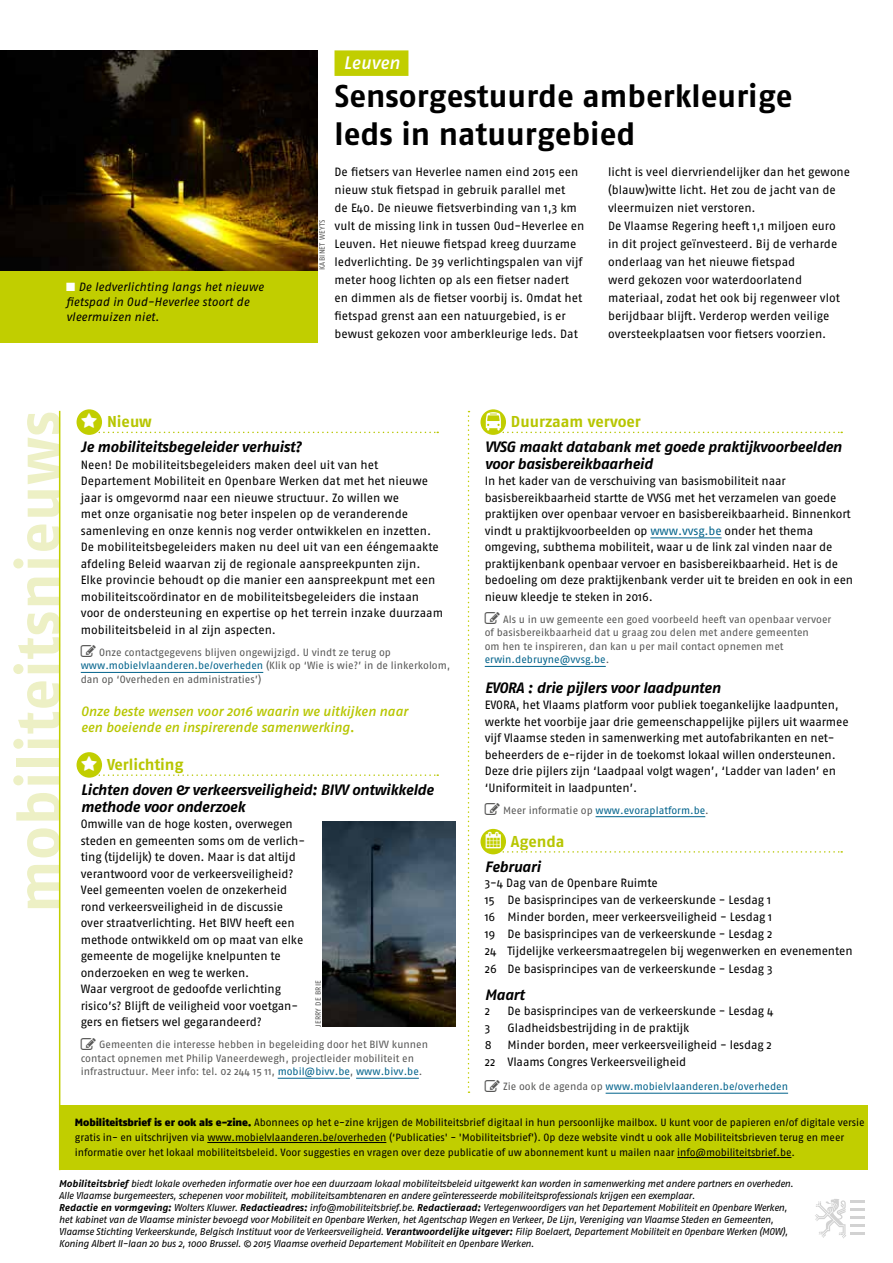
<style>
.page{position:relative;width:893px;height:1263px;background:#fff}
.page>*{position:absolute;margin:0;border:0;box-sizing:border-box;transform-origin:0 0}
.t1{font:700 60px "Fago OT";letter-spacing:.01em;color:#edf0c5}
.t2{font:700 31.5px/37.8px "Fago OT";color:#000}
.t3{font:italic 500 18px "Fago OT";color:#fff}
.t4{font:700 15.75px "Fago OT";letter-spacing:-.005em;color:#b7c600}
.t5{font:italic 700 15px/16.5px "Fago OT";letter-spacing:-.02em;color:#000}
.t6{font:italic 500 13.5px/16.5px "Fago OT";letter-spacing:-.01em;color:#b7c600}
.t7{font:12px/16.5px "Fago OT";letter-spacing:-.01em;color:#000}
.t8{font:italic 12px/15px "Fago OT";color:#000}
.t9{font:10.5px/13.5px "Fago OT";color:#575756}
.t10{font:10.5px/15px "Fago OT";letter-spacing:-.01em;color:#000}
.t11{font:10.5px "Fago OT";color:#00628b}
.t12{font:italic 9.9px/12px "Fago OT";letter-spacing:-.03em;color:#000}
.t13{font:7.5px "Fago OT";letter-spacing:.03em;color:#575756}
.s1{color:#fff}
.s2{color:#00628b}
.s3{color:#575756}
.s4{font-weight:900}
.s5{font-weight:700}
</style>
<div class="page">
<div style="left:59px;top:1105px;width:808px;height:65px;background:#c1ce00"></div>
<svg style="left:815px;top:1199px;width:50px;height:39px"></svg>
<hr style="left:207px;top:1142px;width:179px;height:1px;background:#000">
<hr style="left:677px;top:1157px;width:114px;height:1px;background:#000">
<hr style="left:650px;top:537px;width:72px;height:1px;background:#00628b">
<hr style="left:485px;top:666px;width:121px;height:1px;background:#00628b">
<hr style="left:596px;top:816px;width:109px;height:1px;background:#00628b">
<svg style="left:480px;top:409px;width:26px;height:26px"></svg>
<svg style="left:486px;top:412px;width:356px;height:21px"></svg>
<svg style="left:468px;top:411px;width:1px;height:682px"></svg>
<hr style="left:81px;top:672px;width:182px;height:1px;background:#00628b">
<hr style="left:278px;top:1078px;width:72px;height:1px;background:#00628b">
<hr style="left:356px;top:1078px;width:63px;height:1px;background:#00628b">
<div style="left:77px;top:409px;width:25px;height:26px;background:#c1ce00;border-radius:50%"></div>
<div style="left:77px;top:752px;width:25px;height:26px;background:#c1ce00;border-radius:50%"></div>
<svg style="left:499px;top:851px;width:343px;height:2px"></svg>
<hr style="left:606px;top:1093px;width:182px;height:1px;background:#00628b">
<div style="left:480px;top:829px;width:26px;height:25px;background:#c1ce00;border-radius:50%"></div>
<hr style="left:59px;top:411px;width:1px;height:759px;background:#c1ce00">
<div style="left:0;top:270px;width:317px;height:73px;background:#c1ce00"></div>
<div style="left:334px;top:50px;width:74px;height:26px;background:#c1ce00"></div>
<img style="left:0;top:51px;width:317px;height:219px">
<img style="left:323px;top:821px;width:132px;height:206px">
<svg style="left:82px;top:413px;width:356px;height:20px"></svg>
<svg style="left:82px;top:756px;width:356px;height:20px"></svg>
<h3 class="t3" style="left:343px;top:52px;width:58px">Leuven</h3>
<p class="t8" style="left:66px;top:279px;width:199px"><span class="s1">■</span> De ledverlichting langs het nieuwe fietspad in Oud-Heverlee stoort de vleermuizen niet.</p>
<p class="t13" style="left:318px;top:270px;width:52px;rotate:-90deg">KABINET WEYTS</p>
<h2 class="t2" style="left:335px;top:77px;width:459px">Sensorgestuurde amberkleurige leds in natuurgebied</h2>
<p class="t7" style="left:334px;top:163px;width:251px;line-height:18px">De fietsers van Heverlee namen eind 2015 een nieuw stuk fietspad in gebruik parallel met<br>de E40. De nieuwe fietsverbinding van 1,3 km vult de missing link in tussen Oud-Heverlee en Leuven. Het nieuwe fietspad kreeg duurzame ledverlichting. De 39 verlichtingspalen van vijf meter hoog lichten op als een fietser nadert en dimmen als de fietser voorbij is. Omdat het fietspad grenst aan een natuurgebied, is er bewust gekozen voor amberkleurige leds. Dat</p>
<p class="t7" style="left:608px;top:163px;width:244px;line-height:18px">licht is veel diervriendelijker dan het gewone (blauw)witte licht. Het zou de jacht van de vleermuizen niet verstoren.<br>De Vlaamse Regering heeft 1,1 miljoen euro<br>in dit project geïnvesteerd. Bij de verharde onderlaag van het nieuwe fietspad<br>werd gekozen voor waterdoorlatend materiaal, zodat het ook bij regenweer vlot berijdbaar blijft. Verderop werden veilige oversteekplaatsen voor fietsers voorzien.</p>
<h1 class="t1" style="left:2px;top:913px;width:504px;rotate:-90deg">mobiliteitsnieuws</h1>
<h3 class="t4" style="left:107px;top:412px;width:46px">Nieuw</h3>
<p class="t5" style="left:81px;top:439px;width:222px">Je mobiliteitsbegeleider verhuist?</p>
<p class="t7" style="left:81px;top:456px;width:364px">Neen! De mobiliteitsbegeleiders maken deel uit van het Departement Mobiliteit en Openbare Werken dat met het nieuwe jaar is omgevormd naar een nieuwe structuur. Zo willen we<br>met onze organisatie nog beter inspelen op de veranderende samenleving en onze kennis nog verder ontwikkelen en inzetten.<br>De mobiliteitsbegeleiders maken nu deel uit van een ééngemaakte afdeling Beleid waarvan zij de regionale aanspreekpunten zijn.<br>Elke provincie behoudt op die manier een aanspreekpunt met een mobiliteitscoördinator en de mobiliteitsbegeleiders die instaan voor de ondersteuning en expertise op het terrein inzake duurzaam mobiliteitsbeleid in al zijn aspecten.</p>
<p class="t9" style="left:81px;top:645px;width:371px;text-indent:18px">Onze contactgegevens blijven ongewijzigd. U vindt ze terug op <span class="s2">www.mobielvlaanderen.be/overheden</span> (Klik op ‘Wie is wie?’ in de linkerkolom, dan op ‘Overheden en administraties’)</p>
<p class="t6" style="left:81px;top:703px;width:329px">Onze beste wensen voor 2016 waarin we uitkijken naar een boeiende en inspirerende samenwerking.</p>
<h3 class="t4" style="left:107px;top:755px;width:78px">Verlichting</h3>
<p class="t5" style="left:81px;top:782px;width:354px">Lichten doven &amp; verkeersveiligheid: BIVV ontwikkelde methode voor onderzoek</p>
<p class="t7" style="left:81px;top:816px;width:226px">Omwille van de hoge kosten, overwegen steden en gemeenten soms om de verlich&shy;ting (tijdelijk) te doven. Maar is dat altijd verantwoord voor de verkeersveiligheid?<br>Veel gemeenten voelen de onzekerheid rond verkeersveiligheid in de discussie over straatverlichting. Het BIVV heeft een methode ontwikkeld om op maat van elke gemeente de mogelijke knelpunten te onderzoeken en weg te werken.<br>Waar vergroot de gedoofde verlichting risico’s? Blijft de veiligheid voor voetgan&shy;gers en fietsers wel gegarandeerd?</p>
<p class="t9" style="left:81px;top:1038px;width:349px;text-indent:18px">Gemeenten die interesse hebben in begeleiding door het BIVV kunnen contact opnemen met Philip Vaneerdewegh, projectleider mobiliteit en infrastructuur. Meer info: tel. 02 244 15 11, <span class="s2">mobil@bivv.be</span>, <span class="s2">www.bivv.be</span>.</p>
<p class="t13" style="left:314px;top:1027px;width:48px;rotate:-90deg">JERRY DE BRIE</p>
<h3 class="t4" style="left:511px;top:412px;width:131px">Duurzaam vervoer</h3>
<p class="t5" style="left:485px;top:439px;width:358px">VVSG maakt databank met goede praktijkvoorbeelden voor basisbereikbaarheid</p>
<p class="t7" style="left:485px;top:473px;width:370px">In het kader van de verschuiving van basismobiliteit naar basisbereikbaarheid startte de VVSG met het verzamelen van goede praktijken over openbaar vervoer en basisbereikbaarheid. Binnenkort vindt u praktijkvoorbeelden op <span class="s2">www.vvsg.be</span> onder het thema omgeving, subthema mobiliteit, waar u de link zal vinden naar de praktijkenbank openbaar vervoer en basisbereikbaarheid. Het is de bedoeling om deze praktijkenbank verder uit te breiden en ook in een nieuw kleedje te steken in 2016.</p>
<p class="t9" style="left:485px;top:612px;width:348px;text-indent:18px">Als u in uw gemeente een goed voorbeeld heeft van openbaar vervoer of basisbereikbaarheid dat u graag zou delen met andere gemeenten<br>om hen te inspireren, dan kan u per mail contact opnemen met <span class="s2">erwin.debruyne@vvsg.be</span>.</p>
<p class="t5" style="left:485px;top:679px;width:237px">EVORA : drie pijlers voor laadpunten</p>
<p class="t7" style="left:485px;top:697px;width:365px">EVORA, het Vlaams platform voor publiek toegankelijke laadpunten, werkte het voorbije jaar drie gemeenschappelijke pijlers uit waarmee vijf Vlaamse steden in samenwerking met autofabrikanten en net&shy;beheerders de e-rijder in de toekomst lokaal willen ondersteunen.<br>Deze drie pijlers zijn ‘Laadpaal volgt wagen’, ‘Ladder van laden’ en ‘Uniformiteit in laadpunten’.</p>
<p class="t11" style="left:503px;top:804px;width:207px"><span class="s3">Meer informatie op</span> www.evoraplatform.be<span class="s3">.</span></p>
<h3 class="t4" style="left:486px;top:832px;width:80px"><span class="s1">▲</span> Agenda</h3>
<p class="t5" style="left:485px;top:858px;width:57px">Februari</p>
<p class="t7" style="left:485px;top:874px;width:369px;line-height:17.1px">3-4 Dag van de Openbare Ruimte<br>15 De basisprincipes van de verkeerskunde - Lesdag 1<br>16 Minder borden, meer verkeersveiligheid - Lesdag 1<br>19 De basisprincipes van de verkeerskunde - Lesdag 2<br>24 Tijdelijke verkeersmaatregelen bij wegenwerken en evenementen 26 De basisprincipes van de verkeerskunde - Lesdag 3</p>
<p class="t5" style="left:485px;top:986px;width:41px">Maart</p>
<p class="t7" style="left:485px;top:1002px;width:7px">2</p>
<p class="t7" style="left:507px;top:1002px;width:267px">De basisprincipes van de verkeerskunde - Lesdag 4</p>
<p class="t7" style="left:485px;top:1019px;width:7px">3</p>
<p class="t7" style="left:507px;top:1019px;width:183px">Gladheidsbestrijding in de praktijk</p>
<p class="t7" style="left:485px;top:1036px;width:9px">8</p>
<p class="t7" style="left:485px;top:1036px;width:289px;line-height:17.1px;text-indent:23px">Minder borden, meer verkeersveiligheid - lesdag 2<br>22 Vlaams Congres Verkeersveiligheid</p>
<p class="t11" style="left:503px;top:1080px;width:286px"><span class="s3">Zie ook de agenda op</span> www.mobielvlaanderen.be/overheden</p>
<p class="t10" style="left:75px;top:1115px;width:791px"><span class="s4">Mobiliteitsbrief is er ook als e-zine.</span> Abonnees op het e-zine krijgen de Mobiliteitsbrief digitaal in hun persoonlijke mailbox. U kunt voor de papieren en/of digitale versie gratis in- en uitschrijven via www.mobielvlaanderen.be/overheden (‘Publicaties' - 'Mobiliteitsbrief'). Op deze website vindt u ook alle Mobiliteitsbrieven terug en meer informatie over het lokaal mobiliteitsbeleid. Voor suggesties en vragen over deze publicatie of uw abonnement kunt u mailen naar info@mobiliteitsbrief.be.</p>
<p class="t12" style="left:59px;top:1178px;width:736px"><span class="s5">Mobiliteitsbrief</span> biedt lokale overheden informatie over hoe een duurzaam lokaal mobiliteitsbeleid uitgewerkt kan worden in samenwerking met andere partners en overheden.<br>Alle Vlaamse burgemeesters, schepenen voor mobiliteit, mobiliteitsambtenaren en andere geïnteresseerde mobiliteitsprofessionals krijgen een exemplaar.<br><span class="s5">Redactie en vormgeving:</span> Wolters Kluwer. <span class="s5">Redactieadres:</span> info@mobiliteitsbrief.be. <span class="s5">Redactieraad:</span> Vertegenwoordigers van het Departement Mobiliteit en Openbare Werken, het kabinet van de Vlaamse minister bevoegd voor Mobiliteit en Openbare Werken, het Agentschap Wegen en Verkeer, De Lijn, Vereniging van Vlaamse Steden en Gemeenten, Vlaamse Stichting Verkeerskunde, Belgisch Instituut voor de Verkeersveiligheid. <span class="s5">Verantwoordelijke uitgever:</span> Filip Boelaert, Departement Mobiliteit en Openbare Werken (MOW), Koning Albert II-laan 20 bus 2, 1000 Brussel. © 2015 Vlaamse overheid Departement Mobiliteit en Openbare Werken.</p>
</div>
